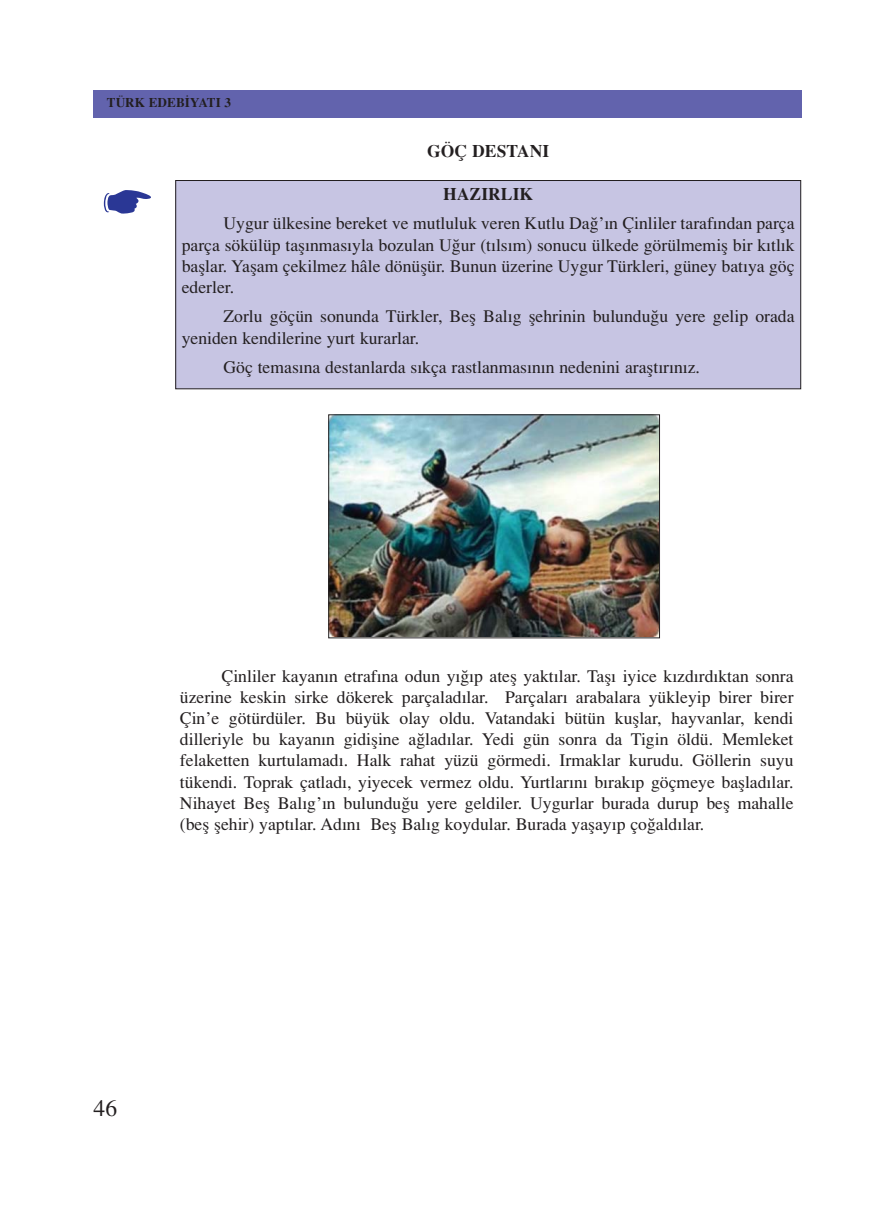
<style>
.page{position:relative;width:872px;height:1212px;background:#fff}
.page>*{position:absolute;margin:0;border:0;box-sizing:border-box;transform-origin:0 0}
.t1{font:23.55px "Times Turk";color:#231f20}
.t2{font:17.7px/21.1px "Times Turk";color:#231f20;text-align:justify}
.t3{font:17.7px "Times Turk B";color:#231f20}
.t4{font:13.2px "Times Turk B";color:#231f20}
</style>
<div class="page">
<div style="left:93px;top:90px;width:708px;height:28px;background:#6263ad"></div>
<div style="left:176px;top:181px;width:624px;height:208px;background:#c7c5e3"></div>
<div style="left:175px;top:180px;width:625px;height:209px;border:1px solid #231f20"></div>
<img style="left:330px;top:417px;width:327px;height:219px">
<div style="left:328px;top:415px;width:331px;height:223px;border:1px solid #231f20"></div>
<p class="t4" style="left:107px;top:99px;width:126px">TÜRK EDEB‹YATI 3</p>
<p class="t3" style="left:427px;top:146px;width:124px">GÖÇ DESTANI</p>
<p class="t3" style="left:443px;top:189px;width:92px">HAZIRLIK</p>
<p class="t2" style="left:182px;top:215px;width:614px;text-indent:42px">Uygur ülkesine bereket ve mutluluk veren Kutlu Da¤’›n Çinliler taraf›ndan parça parça sökülüp tafl›nmas›yla bozulan U¤ur (t›ls›m) sonucu ülkede görülmemifl bir k›tl›k bafllar. Yaflam çekilmez hâle dönüflür. Bunun üzerine Uygur Türkleri, güney bat›ya göç ederler.</p>
<p class="t2" style="left:182px;top:308px;width:614px;text-indent:42px">Zorlu göçün sonunda Türkler, Befl Bal›g flehrinin bulundu¤u yere gelip orada yeniden kendilerine yurt kurarlar.</p>
<p class="t2" style="left:223px;top:358px;width:478px">Göç temas›na destanlarda s›kça rastlanmas›n›n nedenini araflt›r›n›z.</p>
<p class="t2" style="left:180px;top:667px;width:615px;text-indent:42px">Çinliler kayan›n etraf›na odun y›¤›p atefl yakt›lar. Tafl› iyice k›zd›rd›ktan sonra üzerine keskin sirke dökerek parçalad›lar. Parçalar› arabalara yükleyip birer birer Çin’e götürdüler. Bu büyük olay oldu. Vatandaki bütün kufllar, hayvanlar, kendi dilleriyle bu kayan›n gidifline a¤lad›lar. Yedi gün sonra da Tigin öldü. Memleket felaketten kurtulamad›. Halk rahat yüzü görmedi. Irmaklar kurudu. Göllerin suyu tükendi. Toprak çatlad›, yiyecek vermez oldu. Yurtlar›n› b›rak›p göçmeye bafllad›lar.<br>Nihayet Befl Bal›g’›n bulundu¤u yere geldiler. Uygurlar burada durup befl mahalle (befl flehir) yapt›lar. Ad›n› Befl Bal›g koydular. Burada yaflay›p ço¤ald›lar.</p>
<h1 class="t1" style="left:94px;top:1099px;width:25px">46</h1>
</div>
